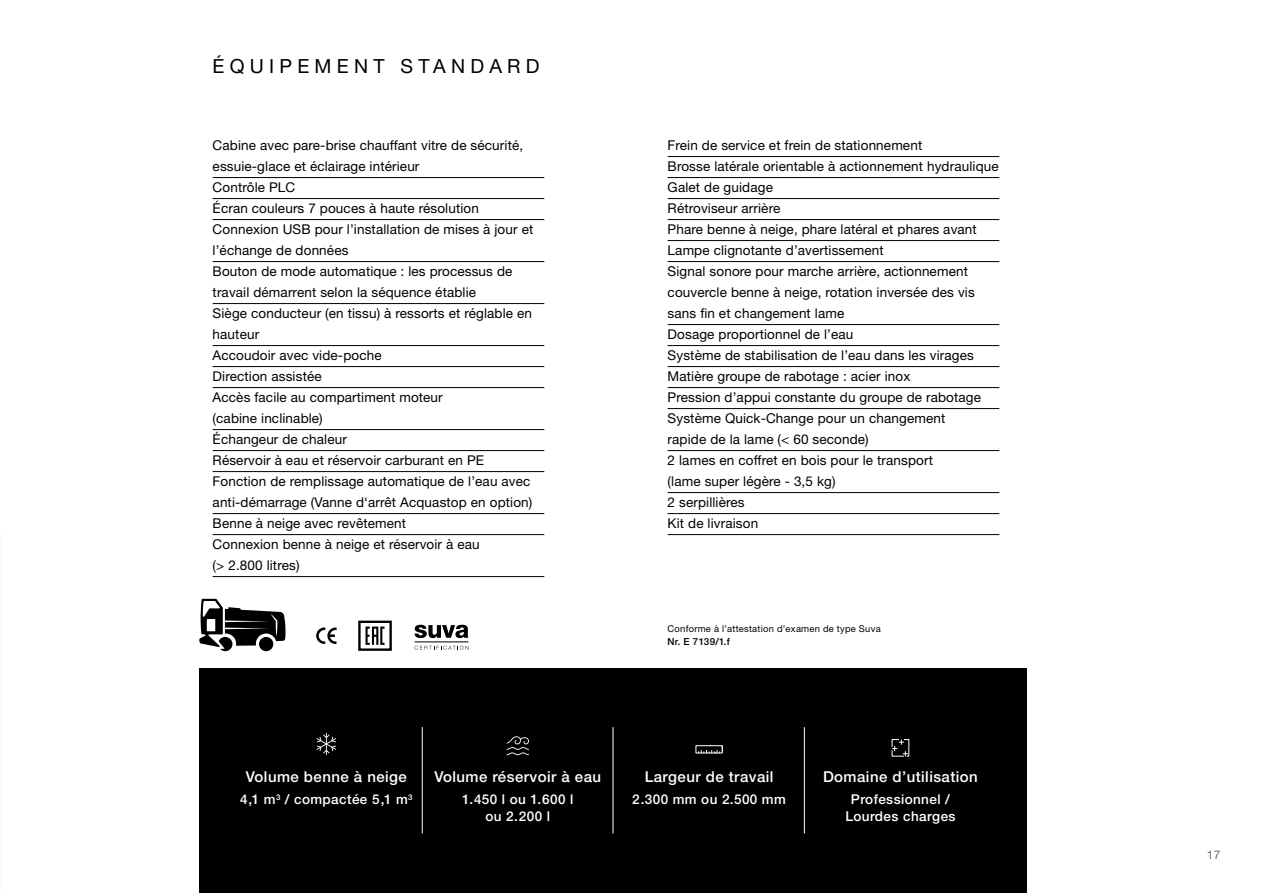
<style>
.page{position:relative;width:1263px;height:893px;background:#fff}
.page>*{position:absolute;margin:0;border:0;box-sizing:border-box;transform-origin:0 0}
.t1{font:19.5px "Helvetica Neue LT Std";letter-spacing:.27em;color:#000}
.t2{font:500 15px "Helvetica Neue LT Std";letter-spacing:.03em;color:#fff}
.t3{font:13.5px/21px "Helvetica Neue LT Std";letter-spacing:.01em;color:#000}
.t4{font:500 13.5px/16.5px "Helvetica Neue LT Std";letter-spacing:.03em;color:#fff;text-align:center}
.t5{font:12px "Helvetica Neue LT Std";color:#6a6c71}
.t6{font:500 9.75px "Helvetica Neue LT Std";letter-spacing:.035em;color:#000}
.t7{font:9.3px "Helvetica Neue LT Std";letter-spacing:.025em;color:#000}
</style>
<div class="page">
<div style="left:200px;top:669px;width:827px;height:224px;background:#000"></div>
<hr style="left:422px;top:727px;width:1px;height:106px;background:#fff">
<hr style="left:612px;top:727px;width:1px;height:106px;background:#fff">
<hr style="left:804px;top:727px;width:1px;height:106px;background:#fff">
<svg style="left:317px;top:733px;width:19px;height:22px"></svg>
<svg style="left:506px;top:736px;width:23px;height:19px"></svg>
<svg style="left:891px;top:739px;width:19px;height:18px"></svg>
<svg style="left:695px;top:745px;width:28px;height:9px"></svg>
<svg style="left:199px;top:599px;width:87px;height:52px"></svg>
<svg style="left:316px;top:627px;width:21px;height:17px"></svg>
<svg style="left:365px;top:627px;width:19px;height:18px"></svg>
<div style="left:358px;top:621px;width:34px;height:30px;border:2px solid #000"></div>
<hr style="left:415px;top:642px;width:53px;height:1px;background:#000">
<svg style="left:415px;top:646px;width:53px;height:4px"></svg>
<svg style="left:414px;top:625px;width:54px;height:13px"></svg>
<hr style="left:213px;top:177px;width:331px;height:1px;background:#000">
<hr style="left:213px;top:198px;width:331px;height:1px;background:#000">
<hr style="left:213px;top:219px;width:331px;height:1px;background:#000">
<hr style="left:213px;top:261px;width:331px;height:1px;background:#000">
<hr style="left:213px;top:303px;width:331px;height:1px;background:#000">
<hr style="left:213px;top:345px;width:331px;height:1px;background:#000">
<hr style="left:213px;top:366px;width:331px;height:1px;background:#000">
<hr style="left:213px;top:387px;width:331px;height:1px;background:#000">
<hr style="left:213px;top:429px;width:331px;height:1px;background:#000">
<hr style="left:213px;top:450px;width:331px;height:1px;background:#000">
<hr style="left:213px;top:471px;width:331px;height:1px;background:#000">
<hr style="left:213px;top:513px;width:331px;height:1px;background:#000">
<hr style="left:213px;top:534px;width:331px;height:1px;background:#000">
<hr style="left:213px;top:576px;width:331px;height:1px;background:#000">
<hr style="left:668px;top:156px;width:331px;height:1px;background:#000">
<hr style="left:668px;top:177px;width:331px;height:1px;background:#000">
<hr style="left:668px;top:198px;width:331px;height:1px;background:#000">
<hr style="left:668px;top:219px;width:331px;height:1px;background:#000">
<hr style="left:668px;top:240px;width:331px;height:1px;background:#000">
<hr style="left:668px;top:261px;width:331px;height:1px;background:#000">
<hr style="left:668px;top:324px;width:331px;height:1px;background:#000">
<hr style="left:668px;top:345px;width:331px;height:1px;background:#000">
<hr style="left:668px;top:366px;width:331px;height:1px;background:#000">
<hr style="left:668px;top:387px;width:331px;height:1px;background:#000">
<hr style="left:668px;top:408px;width:331px;height:1px;background:#000">
<hr style="left:668px;top:450px;width:331px;height:1px;background:#000">
<hr style="left:668px;top:492px;width:331px;height:1px;background:#000">
<hr style="left:668px;top:513px;width:331px;height:1px;background:#000">
<hr style="left:668px;top:534px;width:331px;height:1px;background:#000">
<h1 class="t1" style="left:213px;top:54px;width:328px">ÉQUIPEMENT STANDARD</h1>
<p class="t3" style="left:213px;top:134px;width:322px">Cabine avec pare-brise chauffant vitre de sécurité, essuie-glace et éclairage intérieur<br>Contrôle PLC<br>Écran couleurs 7 pouces à haute résolution Connexion USB pour l’installation de mises à jour et l’échange de données<br>Bouton de mode automatique : les processus de travail démarrent selon la séquence établie<br>Siège conducteur (en tissu) à ressorts et réglable en hauteur<br>Accoudoir avec vide-poche<br>Direction assistée<br>Accès facile au compartiment moteur<br>(cabine inclinable)<br>Échangeur de chaleur<br>Réservoir à eau et réservoir carburant en PE Fonction de remplissage automatique de l’eau avec anti-démarrage (Vanne d‘arrêt Acquastop en option)<br>Benne à neige avec revêtement<br>Connexion benne à neige et réservoir à eau<br>(&gt; 2.800 litres)</p>
<p class="t3" style="left:668px;top:134px;width:333px">Frein de service et frein de stationnement<br>Brosse latérale orientable à actionnement hydraulique Galet de guidage<br>Rétroviseur arrière<br>Phare benne à neige, phare latéral et phares avant Lampe clignotante d’avertissement<br>Signal sonore pour marche arrière, actionnement couvercle benne à neige, rotation inversée des vis sans fin et changement lame<br>Dosage proportionnel de l’eau<br>Système de stabilisation de l’eau dans les virages Matière groupe de rabotage : acier inox<br>Pression d’appui constante du groupe de rabotage Système Quick-Change pour un changement<br>rapide de la lame (&lt; 60 seconde)<br>2 lames en coffret en bois pour le transport<br>(lame super légère - 3,5 kg)<br>2 serpillières<br>Kit de livraison</p>
<p class="t7" style="left:668px;top:623px;width:215px">Conforme à l’attestation d’examen de type Suva</p>
<p class="t6" style="left:668px;top:636px;width:64px">Nr. E 7139/1.f</p>
<p class="t2" style="left:246px;top:767px;width:163px">Volume benne à neige</p>
<p class="t4" style="left:240px;top:791px;width:174px">4,1 m<sup>3</sup> / compactée 5,1 m<sup>3</sup></p>
<p class="t2" style="left:434px;top:767px;width:168px">Volume réservoir à eau</p>
<p class="t4" style="left:462px;top:791px;width:113px">1.450 l ou 1.600 l ou 2.200 l</p>
<p class="t2" style="left:645px;top:767px;width:130px">Largeur de travail</p>
<p class="t4" style="left:632px;top:791px;width:155px">2.300 mm ou 2.500 mm</p>
<p class="t2" style="left:823px;top:767px;width:156px">Domaine d’utilisation</p>
<p class="t4" style="left:845px;top:791px;width:112px">Professionnel /<br>Lourdes charges</p>
<p class="t5" style="left:1207px;top:847px;width:15px">17</p>
</div>
